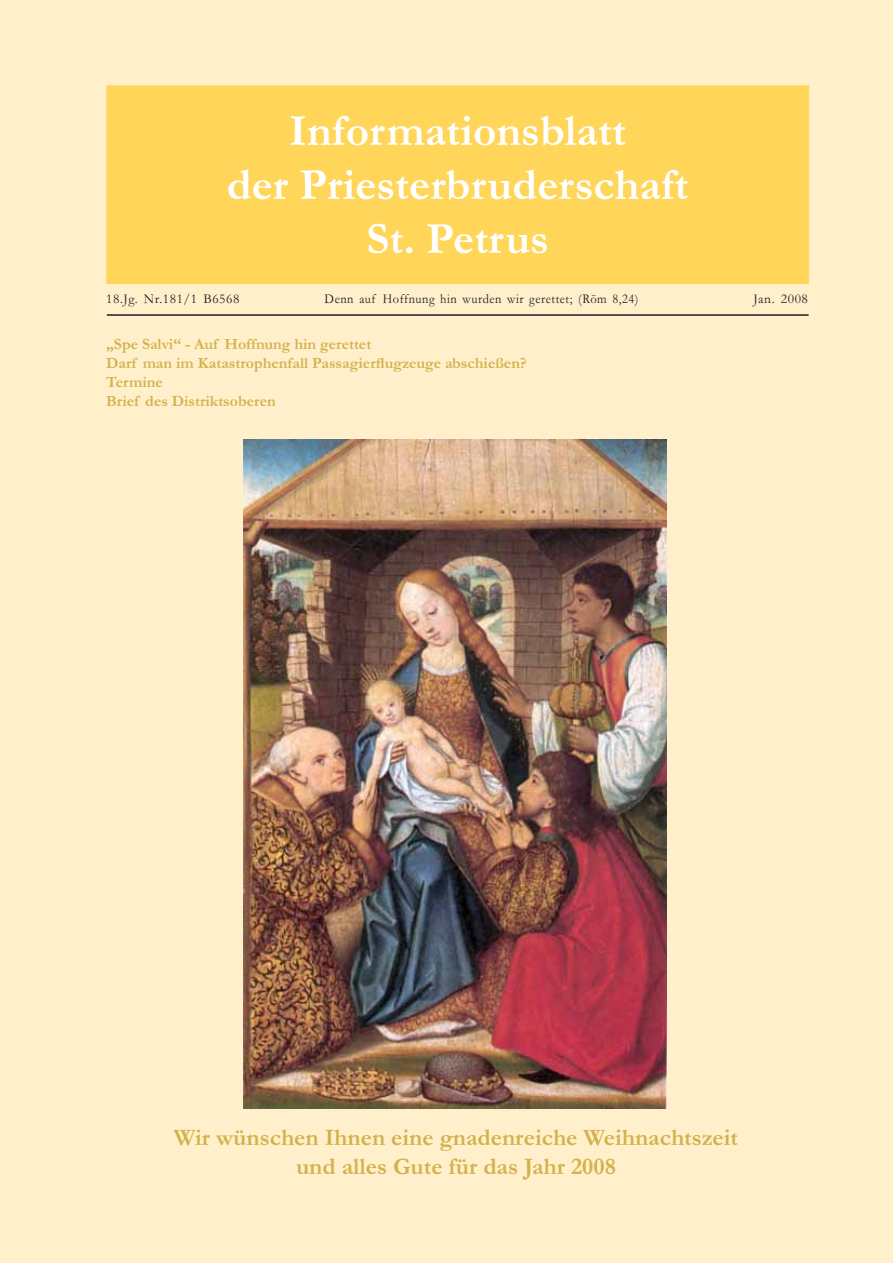
<style>
.page{position:relative;width:893px;height:1263px;background:#fff0cb}
.page>*{position:absolute;margin:0;border:0;box-sizing:border-box;transform-origin:0 0}
.t1{font:700 45px/54px "Garamond";color:#fff;text-align:center}
.t2{font:700 24px/28.8px "Garamond";color:#d3b14b;text-align:center}
.t3{font:700 15.75px/18.9px "Garamond";color:#d3b14b}
.t4{font:13.5px "Garamond";letter-spacing:.04em;color:#231f20;scale:.92 1}
.t5{font:13.5px "Garamond";letter-spacing:.04em;color:#231f20}
</style>
<div class="page">
<div style="left:107px;top:86px;width:701px;height:197px;background:#ffd659"></div>
<hr style="left:107px;top:314px;width:701px;height:2px;background:#231f20">
<img style="left:244px;top:439px;width:423px;height:670px">
<h1 class="t1" style="left:227px;top:107px;width:463px">Informationsblatt<br>der Priesterbruderschaft<br>St. Petrus</h1>
<p class="t5" style="left:106px;top:294px;width:135px">18.Jg. Nr.181/1 B6568</p>
<p class="t4" style="left:325px;top:294px;width:343px">Denn auf Hoffnung hin wurden wir gerettet; (Röm 8,24)</p>
<p class="t5" style="left:753px;top:294px;width:56px">Jan. 2008</p>
<p class="t3" style="left:106px;top:336px;width:422px">„Spe Salvi“ - Auf Hoffnung hin gerettet<br>Darf man im Katastrophenfall Passagierflugzeuge abschießen?<br>Termine<br>Brief des Distriktsoberen</p>
<h2 class="t2" style="left:174px;top:1125px;width:566px">Wir wünschen Ihnen eine gnadenreiche Weihnachtszeit und alles Gute für das Jahr 2008</h2>
</div>
